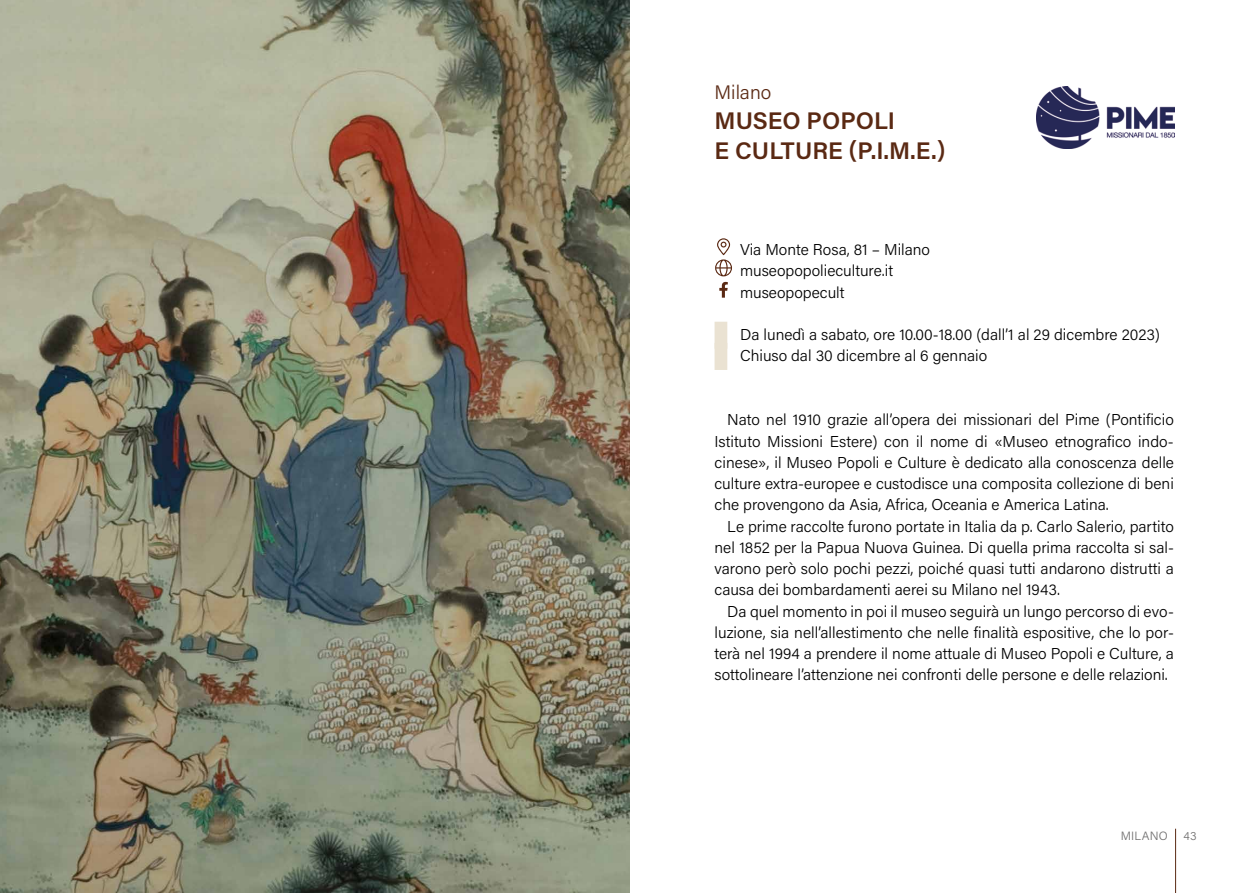
<style>
.page{position:relative;width:1259px;height:893px;background:#fff}
.page>*{position:absolute;margin:0;border:0;box-sizing:border-box;transform-origin:0 0}
.t1{font:600 24px/30px "Acumin Pro";color:#5a2913}
.t2{font:300 19.5px "Acumin Pro";color:#5a2913}
.t3{font:300 15.75px/21.3px "Acumin Pro";color:#000;text-align:justify}
.t4{font:300 12px "Acumin Pro";letter-spacing:.015em;color:#706f6f}
</style>
<div class="page">
<hr style="left:1175px;top:829px;width:1px;height:64px;background:#5a2913">
<div style="left:714px;top:322px;width:13px;height:27px;background:#eae2d2"></div>
<div style="left:714px;top:343px;width:13px;height:27px;background:#eae2d2"></div>
<svg style="left:715px;top:238px;width:17px;height:38px"></svg>
<svg style="left:719px;top:282px;width:9px;height:16px"></svg>
<img style="left:0;top:0;width:629px;height:893px">
<img style="left:1036px;top:86px;width:138px;height:63px">
<p class="t2" style="left:714px;top:79px;width:58px">Milano</p>
<h1 class="t1" style="left:714px;top:105px;width:232px">MUSEO POPOLI<br>E CULTURE (P.I.M.E.)</h1>
<p class="t3" style="left:740px;top:238px;width:191px;text-align:left">Via Monte Rosa, 81 – Milano museopopolieculture.it museopopecult</p>
<p class="t3" style="left:740px;top:323px;width:421px">Da lunedì a sabato, ore 10.00-18.00 (dall’1 al 29 dicembre 2023)<br>Chiuso dal 30 dicembre al 6 gennaio</p>
<p class="t3" style="left:714px;top:408px;width:461px;text-indent:13px">Nato nel 1910 grazie all’opera dei missionari del Pime (Pontificio Istituto Missioni Estere) con il nome di «Museo etnografico indo&shy;cinese», il Museo Popoli e Culture è dedicato alla conoscenza delle culture extra-europee e custodisce una composita collezione di beni che provengono da Asia, Africa, Oceania e America Latina.</p>
<p class="t3" style="left:714px;top:515px;width:461px;text-indent:13px">Le prime raccolte furono portate in Italia da p. Carlo Salerio, partito nel 1852 per la Papua Nuova Guinea. Di quella prima raccolta si sal&shy;varono però solo pochi pezzi, poiché quasi tutti andarono distrutti a causa dei bombardamenti aerei su Milano nel 1943.</p>
<p class="t3" style="left:714px;top:600px;width:461px;text-indent:13px">Da quel momento in poi il museo seguirà un lungo percorso di evo&shy;luzione, sia nell’allestimento che nelle finalità espositive, che lo por&shy;terà nel 1994 a prendere il nome attuale di Museo Popoli e Culture, a sottolineare l’attenzione nei confronti delle persone e delle relazioni.</p>
<p class="t4" style="left:1120px;top:827px;width:48px">MILANO</p>
<p class="t4" style="left:1183px;top:827px;width:15px">43</p>
</div>
